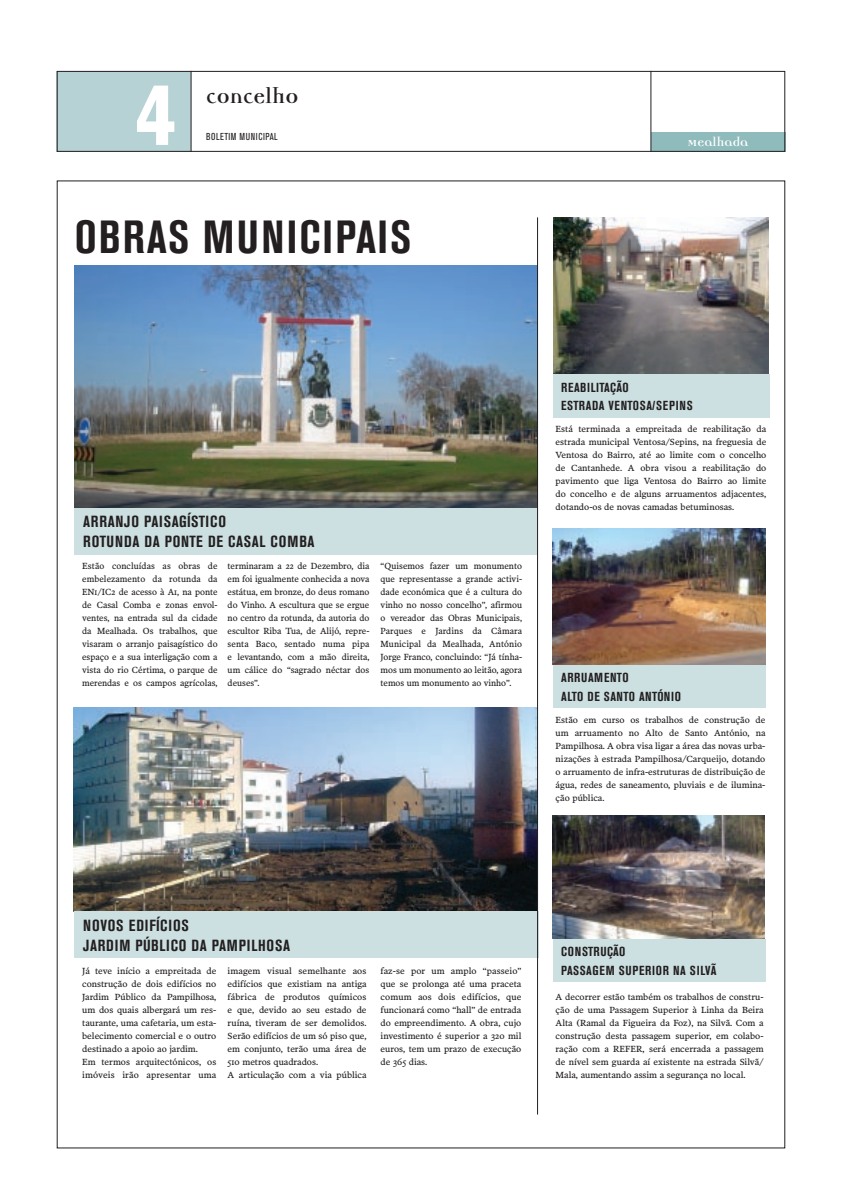
<style>
.page{position:relative;width:842px;height:1191px;background:#fff}
.page>*{position:absolute;margin:0;border:0;box-sizing:border-box;transform-origin:0 0}
.t1{font:800 condensed 84px "Akzidenz Grotesk BE";color:#fff}
.t2{font:700 condensed 46px "Akzidenz Grotesk BE";letter-spacing:.045em;color:#231f20}
.t3{font:700 24px "Democratica";color:#231f20}
.t4{font:700 condensed 16px/20px "Akzidenz Grotesk BE";letter-spacing:.04em;color:#231f20}
.t5{font:700 14px "Democratica";color:#fff}
.t6{font:700 condensed 13px/19px "Akzidenz Grotesk BE";letter-spacing:.04em;color:#231f20}
.t7{font:condensed 10px "Akzidenz Grotesk BE";letter-spacing:.055em;color:#231f20}
.t8{font:9px/13px "Poynter OS Text Three";color:#231f20;text-align:justify}
.t9{font:9px/13px "Poynter OS Text Three";color:#231f20;text-align:justify;scale:.96 1}
</style>
<div class="page">
<img style="left:74px;top:707px;width:463px;height:204px">
<img style="left:75px;top:266px;width:462px;height:241px">
<div style="left:651px;top:132px;width:134px;height:20px;background:#8fbbbc"></div>
<div style="left:57px;top:71px;width:134px;height:81px;background:#b6d2d4"></div>
<hr style="left:191px;top:71px;width:1px;height:81px;background:#231f20">
<hr style="left:651px;top:71px;width:1px;height:81px;background:#231f20">
<div style="left:57px;top:71px;width:728px;height:81px;border:1px solid #231f20"></div>
<div style="left:74px;top:508px;width:462px;height:46px;background:#cce0e1"></div>
<div style="left:553px;top:665px;width:212px;height:43px;background:#cce0e1"></div>
<div style="left:553px;top:374px;width:216px;height:44px;background:#cce0e1"></div>
<div style="left:74px;top:911px;width:465px;height:46px;background:#cce0e1"></div>
<hr style="left:537px;top:217px;width:1px;height:897px;background:#231f20">
<div style="left:553px;top:939px;width:212px;height:42px;background:#cce0e1"></div>
<img style="left:554px;top:217px;width:214px;height:156px">
<img style="left:553px;top:528px;width:212px;height:137px">
<img style="left:553px;top:815px;width:212px;height:123px">
<h1 class="t1" style="left:134px;top:67px;width:43px">4</h1>
<h3 class="t3" style="left:206px;top:85px;width:94px">concelho</h3>
<p class="t7" style="left:206px;top:131px;width:73px">BOLETIM MUNICIPAL</p>
<h2 class="t2" style="left:75px;top:211px;width:338px">OBRAS MUNICIPAIS</h2>
<h3 class="t5" style="left:688px;top:136px;width:62px">Mealhada</h3>
<h3 class="t4" style="left:83px;top:512px;width:233px">ARRANJO PAISAGÍSTICO<br>ROTUNDA DA PONTE DE CASAL COMBA</h3>
<p class="t8" style="left:82px;top:559px;width:137px">Estão concluídas as obras de embelezamento da rotunda da EN1/IC2 de acesso à A1, na ponte de Casal Comba e zonas envol&shy;ventes, na entrada sul da cidade da Mealhada. Os trabalhos, que visaram o arranjo paisagístico do espaço e a sua interligação com a vista do rio Cértima, o parque de merendas e os campos agrícolas,</p>
<p class="t9" style="left:228px;top:559px;width:149px">terminaram a 22 de Dezembro, dia em foi igualmente conhecida a nova estátua, em bronze, do deus romano do Vinho. A escultura que se ergue no centro da rotunda, da autoria do escultor Riba Tua, de Alijó, repre&shy;senta Baco, sentado numa pipa e levantando, com a mão direita, um cálice do “sagrado néctar dos deuses”.</p>
<p class="t9" style="left:381px;top:559px;width:149px">“Quisemos fazer um monumento que representasse a grande activi&shy;dade económica que é a cultura do vinho no nosso concelho”, afirmou o vereador das Obras Municipais, Parques e Jardins da Câmara Municipal da Mealhada, António Jorge Franco, concluindo: “Já tínha&shy;mos um monumento ao leitão, agora temos um monumento ao vinho”.</p>
<h3 class="t6" style="left:561px;top:379px;width:133px;line-height:18px">REABILITAÇÃO<br>ESTRADA VENTOSA/SEPINS</h3>
<p class="t8" style="left:556px;top:422px;width:212px">Está terminada a empreitada de reabilitação da estrada municipal Ventosa/Sepins, na freguesia de Ventosa do Bairro, até ao limite com o concelho de Cantanhede. A obra visou a reabilitação do pavimento que liga Ventosa do Bairro ao limite do concelho e de alguns arruamentos adjacentes, dotando-os de novas camadas betuminosas.</p>
<h3 class="t6" style="left:561px;top:668px;width:122px">ARRUAMENTO<br>ALTO DE SANTO ANTÓNIO</h3>
<p class="t8" style="left:556px;top:712px;width:211px">Estão em curso os trabalhos de construção de um arruamento no Alto de Santo António, na Pampilhosa. A obra visa ligar a área das novas urba&shy;nizações à estrada Pampilhosa/Carqueijo, dotando o arruamento de infra-estruturas de distribuição de água, redes de saneamento, pluviais e de ilumina&shy;ção pública.</p>
<h3 class="t4" style="left:83px;top:916px;width:208px">NOVOS EDIFÍCIOS<br>JARDIM PÚBLICO DA PAMPILHOSA</h3>
<p class="t8" style="left:82px;top:964px;width:136px;text-align:left">Já teve início a empreitada de construção de dois edifícios no<br>Jardim Público da Pampilhosa, um dos quais albergará um res&shy;taurante, uma cafetaria, um esta&shy;belecimento comercial e o outro destinado a apoio ao jardim.<br>Em termos arquitectónicos, os imóveis irão apresentar uma</p>
<p class="t8" style="left:228px;top:964px;width:140px;text-align:left">imagem visual semelhante aos edifícios que existiam na antiga fábrica de produtos químicos e que, devido ao seu estado de ruína, tiveram de ser demolidos.<br>Serão edifícios de um só piso que, em conjunto, terão uma área de<br>510 metros quadrados.<br>A articulação com a via pública</p>
<p class="t8" style="left:381px;top:964px;width:142px">faz-se por um amplo “passeio” que se prolonga até uma praceta comum aos dois edifícios, que funcionará como “hall” de entrada do empreendimento. A obra, cujo investimento é superior a 320 mil euros, tem um prazo de execução de 365 dias.</p>
<h3 class="t6" style="left:561px;top:942px;width:157px">CONSTRUÇÃO<br>PASSAGEM SUPERIOR NA SILVÃ</h3>
<p class="t8" style="left:556px;top:990px;width:209px">A decorrer estão também os trabalhos de constru&shy;ção de uma Passagem Superior à Linha da Beira Alta (Ramal da Figueira da Foz), na Silvã. Com a construção desta passagem superior, em colabo&shy;ração com a REFER, será encerrada a passagem de nível sem guarda aí existente na estrada Silvã/ Mala, aumentando assim a segurança no local.</p>
</div>
